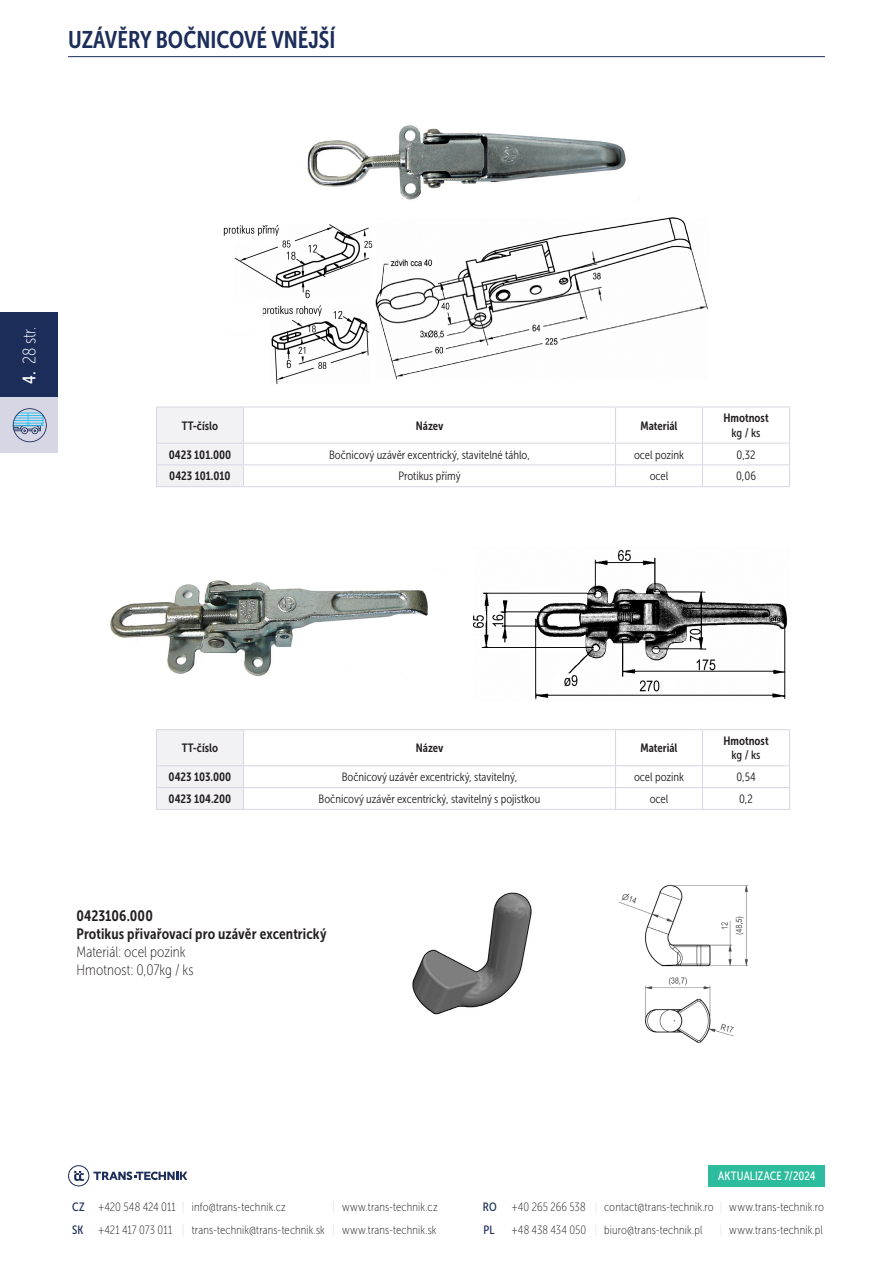
<style>
.page{position:relative;width:893px;height:1263px;background:#fff}
.page>*{position:absolute;margin:0;border:0;box-sizing:border-box;transform-origin:0 0}
.Nadpis_záhlaví{font:24px "Museo Sans Cond 700";color:#1c2d5a}
.t1{font:18px "Museo Sans Cond 100";color:#fff}
.t2{font:15px/18px "Museo Sans Cond 700";letter-spacing:.005em;color:#231f20}
.t3{font:15px "Museo Sans Cond 100";letter-spacing:.005em;color:#231f20}
.t4{font:12px "Museo Sans Cond 100";letter-spacing:.015em;color:#231f20}
.Tělo_tabulky{font:12px "Museo Sans Cond 300";color:#231f20}
.Záhlaví{font:12px/14.4px "Museo Sans Cond 700";color:#231f20;text-align:center}
.Aktualizace{font:12px "Museo Sans Cond 500";letter-spacing:.01em;color:#fff}
.t5{font:12px "Museo Sans Cond 500";letter-spacing:.01em;color:#1c2d5a}
.s1{font-family:"Museo Sans Cond 500"}
.s2{font-family:"Museo Sans Cond 100"}
</style>
<div class="page">
<img style="left:223px;top:217px;width:485px;height:167px">
<img style="left:473px;top:550px;width:315px;height:150px">
<img style="left:307px;top:125px;width:328px;height:76px">
<img style="left:618px;top:885px;width:131px;height:158px">
<img style="left:412px;top:892px;width:120px;height:122px">
<div style="left:0;top:313px;width:57px;height:85px;background:#1c2d5a"></div>
<div style="left:0;top:398px;width:57px;height:55px;background:#d6d6e4"></div>
<svg style="left:13px;top:408px;width:34px;height:34px"></svg>
<div style="left:709px;top:1165px;width:116px;height:21px;background:#2dbc9d"></div>
<svg style="left:68px;top:1165px;width:119px;height:21px"></svg>
<hr style="left:68px;top:56px;width:757px;height:1px;background:#1c2d5a">
<hr style="left:243px;top:407px;width:372px;height:1px;background:#d6d6e4">
<hr style="left:615px;top:407px;width:87px;height:1px;background:#d6d6e4">
<hr style="left:615px;top:407px;width:1px;height:36px;background:#d6d6e4">
<hr style="left:702px;top:407px;width:88px;height:1px;background:#d6d6e4">
<hr style="left:702px;top:407px;width:1px;height:36px;background:#d6d6e4">
<hr style="left:789px;top:407px;width:1px;height:36px;background:#d6d6e4">
<hr style="left:243px;top:443px;width:372px;height:1px;background:#d6d6e4">
<hr style="left:615px;top:443px;width:87px;height:1px;background:#d6d6e4">
<hr style="left:702px;top:443px;width:88px;height:1px;background:#d6d6e4">
<hr style="left:243px;top:464px;width:372px;height:1px;background:#d6d6e4">
<div style="left:156px;top:408px;width:88px;height:78px;background:#f2f2f4"></div>
<hr style="left:615px;top:464px;width:87px;height:1px;background:#d6d6e4">
<svg style="left:615px;top:444px;width:1px;height:42px"></svg>
<hr style="left:702px;top:464px;width:88px;height:1px;background:#d6d6e4">
<svg style="left:702px;top:444px;width:1px;height:42px"></svg>
<svg style="left:789px;top:444px;width:1px;height:42px"></svg>
<hr style="left:156px;top:486px;width:87px;height:1px;background:#d6d6e4">
<hr style="left:243px;top:486px;width:372px;height:1px;background:#d6d6e4">
<hr style="left:615px;top:486px;width:87px;height:1px;background:#d6d6e4">
<hr style="left:702px;top:486px;width:88px;height:1px;background:#d6d6e4">
<hr style="left:156px;top:407px;width:87px;height:1px;background:#d6d6e4">
<hr style="left:156px;top:407px;width:1px;height:36px;background:#d6d6e4">
<hr style="left:243px;top:407px;width:1px;height:36px;background:#d6d6e4">
<hr style="left:156px;top:443px;width:87px;height:1px;background:#d6d6e4">
<hr style="left:243px;top:729px;width:372px;height:1px;background:#d6d6e4">
<hr style="left:615px;top:729px;width:87px;height:1px;background:#d6d6e4">
<hr style="left:615px;top:730px;width:1px;height:35px;background:#d6d6e4">
<hr style="left:702px;top:729px;width:88px;height:1px;background:#d6d6e4">
<hr style="left:702px;top:730px;width:1px;height:35px;background:#d6d6e4">
<hr style="left:789px;top:730px;width:1px;height:35px;background:#d6d6e4">
<hr style="left:243px;top:765px;width:372px;height:1px;background:#d6d6e4">
<hr style="left:615px;top:765px;width:87px;height:1px;background:#d6d6e4">
<hr style="left:702px;top:765px;width:88px;height:1px;background:#d6d6e4">
<hr style="left:243px;top:787px;width:372px;height:1px;background:#d6d6e4">
<div style="left:156px;top:730px;width:88px;height:79px;background:#f2f2f4"></div>
<hr style="left:615px;top:787px;width:87px;height:1px;background:#d6d6e4">
<svg style="left:615px;top:766px;width:1px;height:43px"></svg>
<hr style="left:702px;top:787px;width:88px;height:1px;background:#d6d6e4">
<svg style="left:702px;top:766px;width:1px;height:43px"></svg>
<svg style="left:789px;top:766px;width:1px;height:43px"></svg>
<hr style="left:156px;top:809px;width:87px;height:1px;background:#d6d6e4">
<hr style="left:243px;top:809px;width:372px;height:1px;background:#d6d6e4">
<hr style="left:615px;top:809px;width:87px;height:1px;background:#d6d6e4">
<hr style="left:702px;top:809px;width:88px;height:1px;background:#d6d6e4">
<hr style="left:156px;top:729px;width:87px;height:1px;background:#d6d6e4">
<hr style="left:156px;top:730px;width:1px;height:35px;background:#d6d6e4">
<hr style="left:243px;top:730px;width:1px;height:35px;background:#d6d6e4">
<hr style="left:156px;top:765px;width:87px;height:1px;background:#d6d6e4">
<img style="left:110px;top:580px;width:318px;height:96px">
<p class="Nadpis_záhlaví" style="left:68px;top:26px;width:269px">UZÁVĚRY BOČNICOVÉ VNĚJŠÍ</p>
<h2 class="t1" style="left:20px;top:384px;width:59px;rotate:-90deg"><span class="s1">4.</span> 28 str.</h2>
<p class="Záhlaví" style="left:182px;top:418px;width:38px">TT-číslo</p>
<p class="Záhlaví" style="left:416px;top:418px;width:29px">Název</p>
<p class="Záhlaví" style="left:640px;top:418px;width:39px">Materiál</p>
<p class="Záhlaví" style="left:723px;top:411px;width:47px">Hmotnost <span class="s1">kg / ks</span></p>
<p class="Záhlaví" style="left:169px;top:447px;width:64px">0423 101.000</p>
<p class="Tělo_tabulky" style="left:329px;top:448px;width:202px">Bočnicový uzávěr excentrický, stavitelné táhlo,</p>
<p class="Tělo_tabulky" style="left:634px;top:448px;width:52px">ocel pozink</p>
<p class="Tělo_tabulky" style="left:736px;top:448px;width:21px">0,32</p>
<p class="Záhlaví" style="left:169px;top:469px;width:63px">0423 101.010</p>
<p class="Tělo_tabulky" style="left:398px;top:470px;width:64px">Protikus přímý</p>
<p class="Tělo_tabulky" style="left:650px;top:470px;width:20px">ocel</p>
<p class="Tělo_tabulky" style="left:736px;top:470px;width:21px">0,06</p>
<p class="Záhlaví" style="left:182px;top:741px;width:38px">TT-číslo</p>
<p class="Záhlaví" style="left:416px;top:741px;width:29px">Název</p>
<p class="Záhlaví" style="left:640px;top:741px;width:39px">Materiál</p>
<p class="Záhlaví" style="left:723px;top:734px;width:47px">Hmotnost <span class="s1">kg / ks</span></p>
<p class="Záhlaví" style="left:169px;top:770px;width:64px">0423 103.000</p>
<p class="Tělo_tabulky" style="left:342px;top:771px;width:177px">Bočnicový uzávěr excentrický, stavitelný,</p>
<p class="Tělo_tabulky" style="left:634px;top:771px;width:52px">ocel pozink</p>
<p class="Tělo_tabulky" style="left:736px;top:771px;width:21px">0,54</p>
<p class="Záhlaví" style="left:169px;top:792px;width:64px">0423 104.200</p>
<p class="Tělo_tabulky" style="left:319px;top:792px;width:223px">Bočnicový uzávěr excentrický, stavitelný s pojistkou</p>
<p class="Tělo_tabulky" style="left:650px;top:792px;width:20px">ocel</p>
<p class="Tělo_tabulky" style="left:739px;top:792px;width:15px">0,2</p>
<p class="t2" style="left:77px;top:907px;width:78px">0423106.000</p>
<p class="t2" style="left:77px;top:925px;width:252px">Protikus přivařovací pro uzávěr excentrický<br><span class="s2">Materiál: ocel pozink</span></p>
<p class="t3" style="left:77px;top:962px;width:119px">Hmotnost: 0,07kg / ks</p>
<p class="Aktualizace" style="left:718px;top:1169px;width:99px">AKTUALIZACE 7/2024</p>
<p class="t5" style="left:72px;top:1201px;width:14px">CZ</p>
<p class="t5" style="left:483px;top:1200px;width:15px">RO</p>
<p class="t5" style="left:72px;top:1223px;width:13px">SK</p>
<p class="t5" style="left:484px;top:1223px;width:12px">PL</p>
<p class="t4" style="left:98px;top:1201px;width:79px">+420 548 424 011</p>
<p class="t4" style="left:512px;top:1201px;width:75px">+40 265 266 538</p>
<p class="t4" style="left:98px;top:1223px;width:75px">+421 417 073 011</p>
<p class="t4" style="left:512px;top:1223px;width:76px">+48 438 434 050</p>
<p class="t4" style="left:192px;top:1201px;width:95px">info@trans-technik.cz</p>
<p class="t4" style="left:604px;top:1201px;width:111px">contact@trans-technik.ro</p>
<p class="t4" style="left:192px;top:1223px;width:135px">trans-technik@trans-technik.sk</p>
<p class="t4" style="left:604px;top:1223px;width:100px">biuro@trans-technik.pl</p>
<p class="t4" style="left:342px;top:1201px;width:97px">www.trans-technik.cz</p>
<p class="t4" style="left:729px;top:1201px;width:96px">www.trans-technik.ro</p>
<p class="t4" style="left:342px;top:1223px;width:96px">www.trans-technik.sk</p>
<p class="t4" style="left:729px;top:1223px;width:95px">www.trans-technik.pl</p>
</div>
